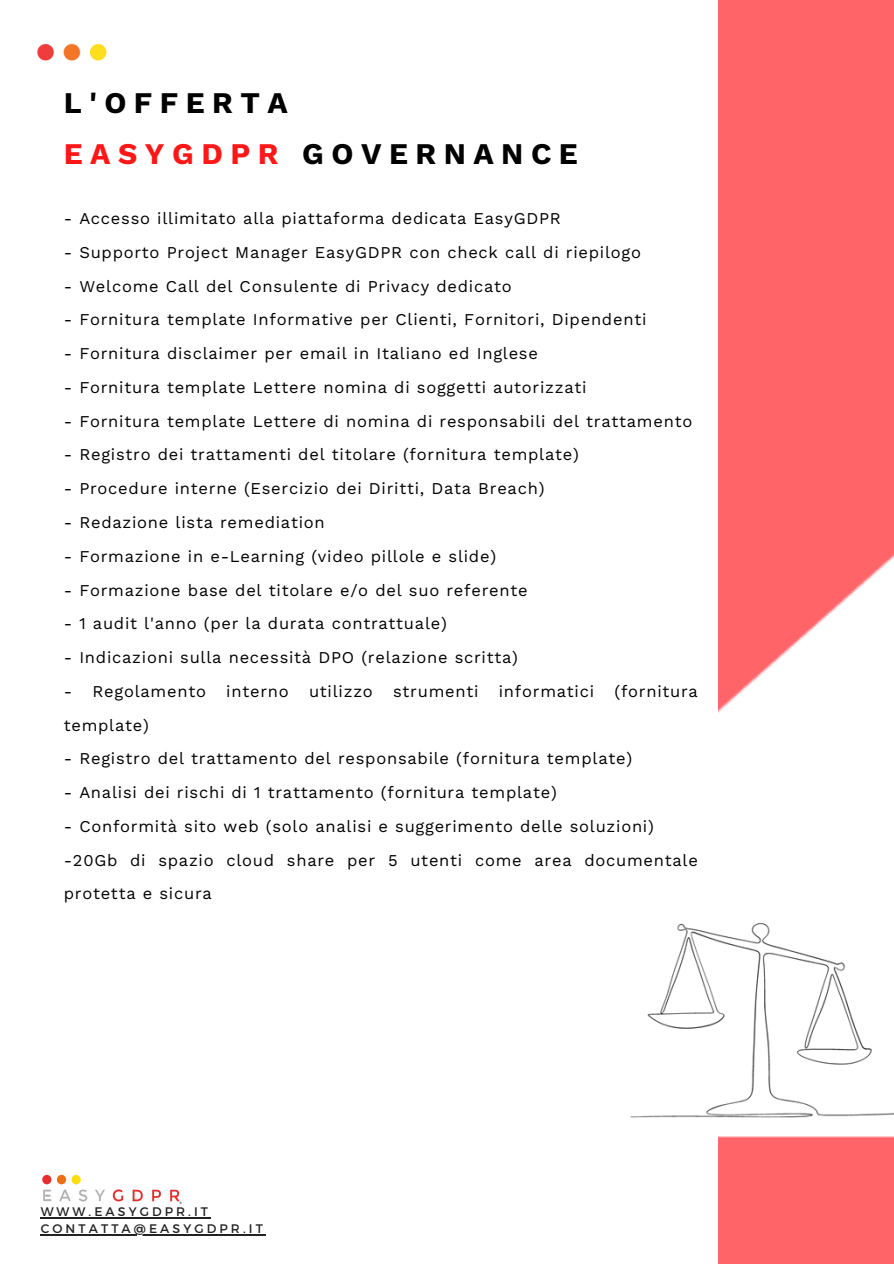
<style>
.page{position:relative;width:894px;height:1264px;background:#fff}
.page>*{position:absolute;margin:0;border:0;box-sizing:border-box;transform-origin:0 0}
.t1{font:700 30px "Work Sans";letter-spacing:.25em;color:#000}
.t2{font:16.5px/33.8px "Work Sans";letter-spacing:.045em;color:#000}
.t3{font:12.45px "Montserrat";letter-spacing:.25em;color:#222}
.s1{color:#ff1616}
</style>
<div class="page">
<img style="left:718px;top:0;width:175px;height:713px">
<img style="left:37px;top:43px;width:70px;height:18px">
<img style="left:42px;top:1174px;width:140px;height:30px">
<img style="left:630px;top:923px;width:263px;height:340px">
<hr style="left:41px;top:1217px;width:170px;height:1px;background:#222">
<hr style="left:41px;top:1234px;width:225px;height:1px;background:#222">
<p class="t1" style="left:64px;top:90px;width:225px">L'OFFERTA</p>
<p class="t1" style="left:64px;top:141px;width:515px"><span class="s1">EASYGDPR</span> GOVERNANCE</p>
<h1 class="t2" style="left:64px;top:203px;width:498px">- Accesso illimitato alla piattaforma dedicata EasyGDPR</h1>
<h1 class="t2" style="left:64px;top:237px;width:578px">- Supporto Project Manager EasyGDPR con check call di riepilogo</h1>
<h1 class="t2" style="left:64px;top:270px;width:449px">- Welcome Call del Consulente di Privacy dedicato</h1>
<h1 class="t2" style="left:64px;top:304px;width:584px">- Fornitura template Informative per Clienti, Fornitori, Dipendenti</h1>
<h1 class="t2" style="left:64px;top:338px;width:475px">- Fornitura disclaimer per email in Italiano ed Inglese</h1>
<h1 class="t2" style="left:64px;top:372px;width:524px">- Fornitura template Lettere nomina di soggetti autorizzati</h1>
<h1 class="t2" style="left:64px;top:405px;width:629px">- Fornitura template Lettere di nomina di responsabili del trattamento</h1>
<h1 class="t2" style="left:64px;top:439px;width:516px">- Registro dei trattamenti del titolare (fornitura template)</h1>
<h1 class="t2" style="left:64px;top:473px;width:482px">- Procedure interne (Esercizio dei Diritti, Data Breach)</h1>
<h1 class="t2" style="left:64px;top:507px;width:262px">- Redazione lista remediation</h1>
<h1 class="t2" style="left:64px;top:540px;width:434px">- Formazione in e-Learning (video pillole e slide)</h1>
<h1 class="t2" style="left:64px;top:574px;width:465px">- Formazione base del titolare e/o del suo referente</h1>
<h1 class="t2" style="left:64px;top:608px;width:384px">- 1 audit l'anno (per la durata contrattuale)</h1>
<h1 class="t2" style="left:64px;top:642px;width:455px">- Indicazioni sulla necessità DPO (relazione scritta)</h1>
<h1 class="t2" style="left:64px;top:675px;width:635px">- Regolamento interno utilizzo strumenti informatici (fornitura template)</h1>
<h1 class="t2" style="left:64px;top:743px;width:569px">- Registro del trattamento del responsabile (fornitura template)</h1>
<h1 class="t2" style="left:64px;top:777px;width:494px">- Analisi dei rischi di 1 trattamento (fornitura template)</h1>
<h1 class="t2" style="left:64px;top:810px;width:635px">- Conformità sito web (solo analisi e suggerimento delle soluzioni) -20Gb di spazio cloud share per 5 utenti come area documentale protetta e sicura</h1>
<p class="t3" style="left:41px;top:1203px;width:169px">WWW.EASYGDPR.IT</p>
<p class="t3" style="left:41px;top:1220px;width:224px">CONTATTA@EASYGDPR.IT</p>
</div>
